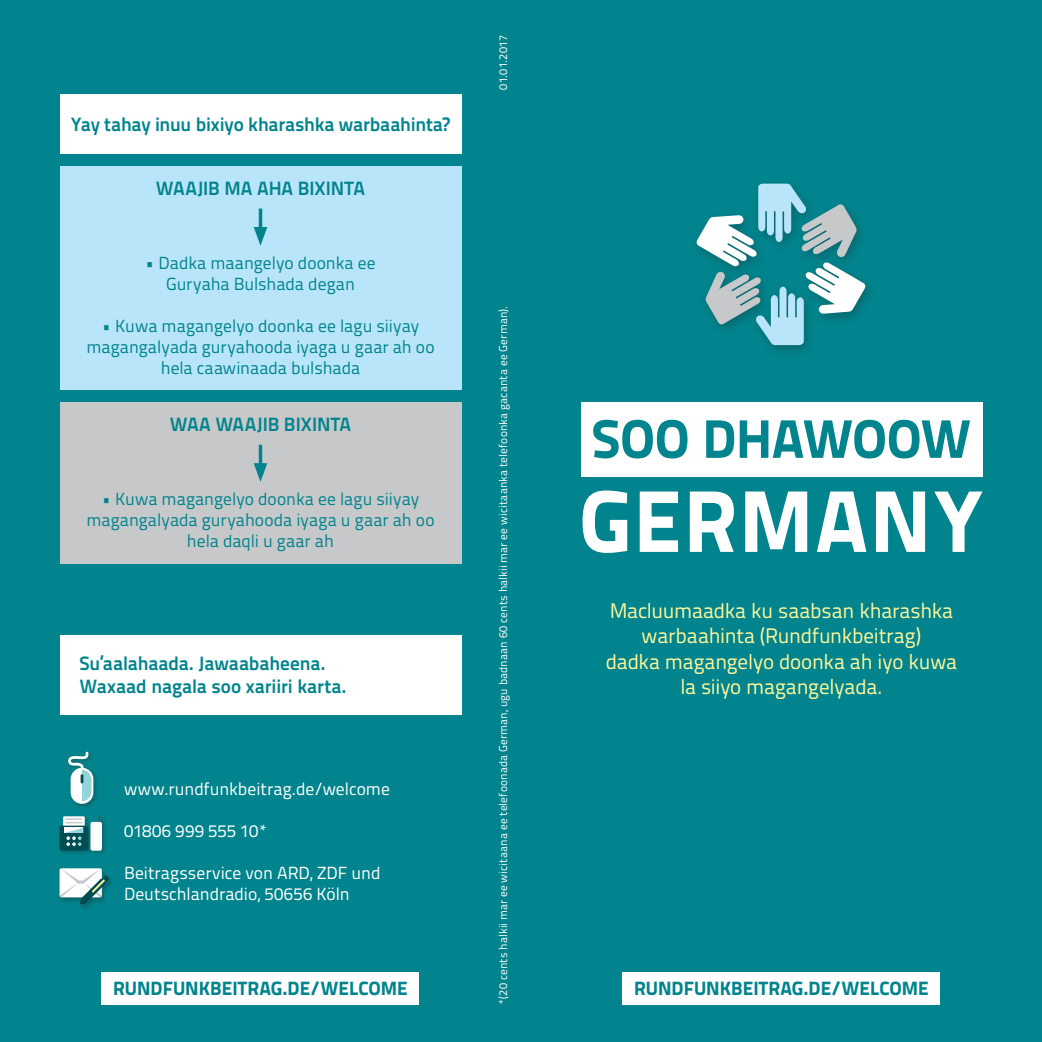
<style>
.page{position:relative;width:1042px;height:1042px;background:#01848d}
.page>*{position:absolute;margin:0;border:0;box-sizing:border-box;transform-origin:0 0}
.t1{font:800 87.5px "Titillium Text 22 L";letter-spacing:.02em;color:#fff}
.t2{font:800 54.25px "Titillium Text 22 L";letter-spacing:-.01em;color:#01848d}
.t3{font:21px/25.2px "Titillium Text 22 L";letter-spacing:-.01em;color:#fff79a;text-align:center}
.t4{font:700 19.25px "Titillium Text 22 L";letter-spacing:-.005em;color:#01848d}
.t5{font:800 19.25px "Titillium Text 22 L";color:#01848d}
.t6{font:17.5px/21px "Titillium Text 22 L";color:#01848d;text-align:center}
.t7{font:17.5px/21px "Titillium Text 22 L";color:#fff}
.t8{font:11.38px "Titillium Text 22 L";letter-spacing:.02em;color:#fff}
</style>
<div class="page">
<div style="left:60px;top:635px;width:401px;height:79px;background:#fff"></div>
<div style="left:580px;top:402px;width:402px;height:74px;background:#fff"></div>
<div style="left:60px;top:94px;width:401px;height:60px;background:#fff"></div>
<div style="left:60px;top:166px;width:401px;height:223px;background:#b9e5fa"></div>
<hr style="left:259px;top:208px;width:3px;height:26px;background:#01848d">
<svg style="left:254px;top:227px;width:13px;height:19px"></svg>
<div style="left:60px;top:402px;width:401px;height:161px;background:#c7c8ca"></div>
<hr style="left:259px;top:445px;width:3px;height:25px;background:#01848d">
<svg style="left:254px;top:463px;width:13px;height:19px"></svg>
<div style="left:57px;top:867px;width:58px;height:45px;background:#231f20;opacity:.3"></div>
<svg style="left:60px;top:868px;width:49px;height:36px;background:#9cc3c3"></svg>
<div style="left:58px;top:815px;width:49px;height:41px;background:#231f20;opacity:.3"></div>
<div style="left:63px;top:816px;width:22px;height:12px;background:#fff"></div>
<div style="left:60px;top:825px;width:28px;height:25px;background:#004e53;border-radius:2px"></div>
<svg style="left:99px;top:816px;width:2px;height:6px"></svg>
<div style="left:90px;top:822px;width:12px;height:28px;background:#fff;border-radius:2px"></div>
<svg style="left:64px;top:818px;width:19px;height:28px"></svg>
<div style="left:66px;top:749px;width:33px;height:60px;background:#231f20;opacity:.3"></div>
<svg style="left:68px;top:752px;width:25px;height:52px"></svg>
<svg style="left:696px;top:184px;width:169px;height:161px"></svg>
<div style="left:102px;top:972px;width:317px;height:33px;background:#fff"></div>
<div style="left:623px;top:972px;width:317px;height:33px;background:#fff"></div>
<p class="t4" style="left:71px;top:109px;width:380px">Yay tahay inuu bixiyo kharashka warbaahinta?</p>
<p class="t4" style="left:156px;top:173px;width:210px">WAAJIB MA AHA BIXINTA</p>
<p class="t8" style="left:495px;top:89px;width:56px;rotate:-90deg">01.01.2017</p>
<p class="t6" style="left:145px;top:252px;width:232px">• Dadka maangelyo doonka ee<br>Guryaha Bulshada degan</p>
<p class="t6" style="left:86px;top:315px;width:350px">• Kuwa magangelyo doonka ee lagu siiyay magangalyada guryahooda iyaga u gaar ah oo hela caawinaada bulshada</p>
<p class="t8" style="left:495px;top:1005px;width:700px;rotate:-90deg">*(20 cents halkii mar ee wicitaana ee telefoonada German, ugu badnaan 60 cents halkii mar ee wicitaanka telefoonka gacanta ee German).</p>
<p class="t4" style="left:170px;top:409px;width:183px">WAA WAAJIB BIXINTA</p>
<p class="t2" style="left:591px;top:396px;width:381px">SOO DHAWOOW</p>
<p class="t1" style="left:579px;top:452px;width:406px">GERMANY</p>
<p class="t6" style="left:86px;top:488px;width:350px">• Kuwa magangelyo doonka ee lagu siiyay magangalyada guryahooda iyaga u gaar ah oo hela daqli u gaar ah</p>
<p class="t3" style="left:610px;top:597px;width:345px">Macluumaadka ku saabsan kharashka warbaahinta (Rundfunkbeitrag)</p>
<p class="t3" style="left:606px;top:647px;width:353px">dadka magangelyo doonka ah iyo kuwa la siiyo magangelyada.</p>
<p class="t4" style="left:79px;top:648px;width:248px">Su’aalahaada. Jawaabaheena.</p>
<p class="t4" style="left:79px;top:671px;width:269px">Waxaad nagala soo xariiri karta.</p>
<p class="t7" style="left:124px;top:777px;width:267px">www.rundfunkbeitrag.de/welcome</p>
<p class="t7" style="left:124px;top:819px;width:145px">01806 999 555 10*</p>
<p class="t7" style="left:124px;top:861px;width:258px">Beitragsservice von ARD, ZDF und<br>Deutschlandradio, 50656 Köln</p>
<p class="t5" style="left:113px;top:973px;width:296px">RUNDFUNKBEITRAG.DE/WELCOME</p>
<p class="t5" style="left:634px;top:973px;width:296px">RUNDFUNKBEITRAG.DE/WELCOME</p>
</div>
